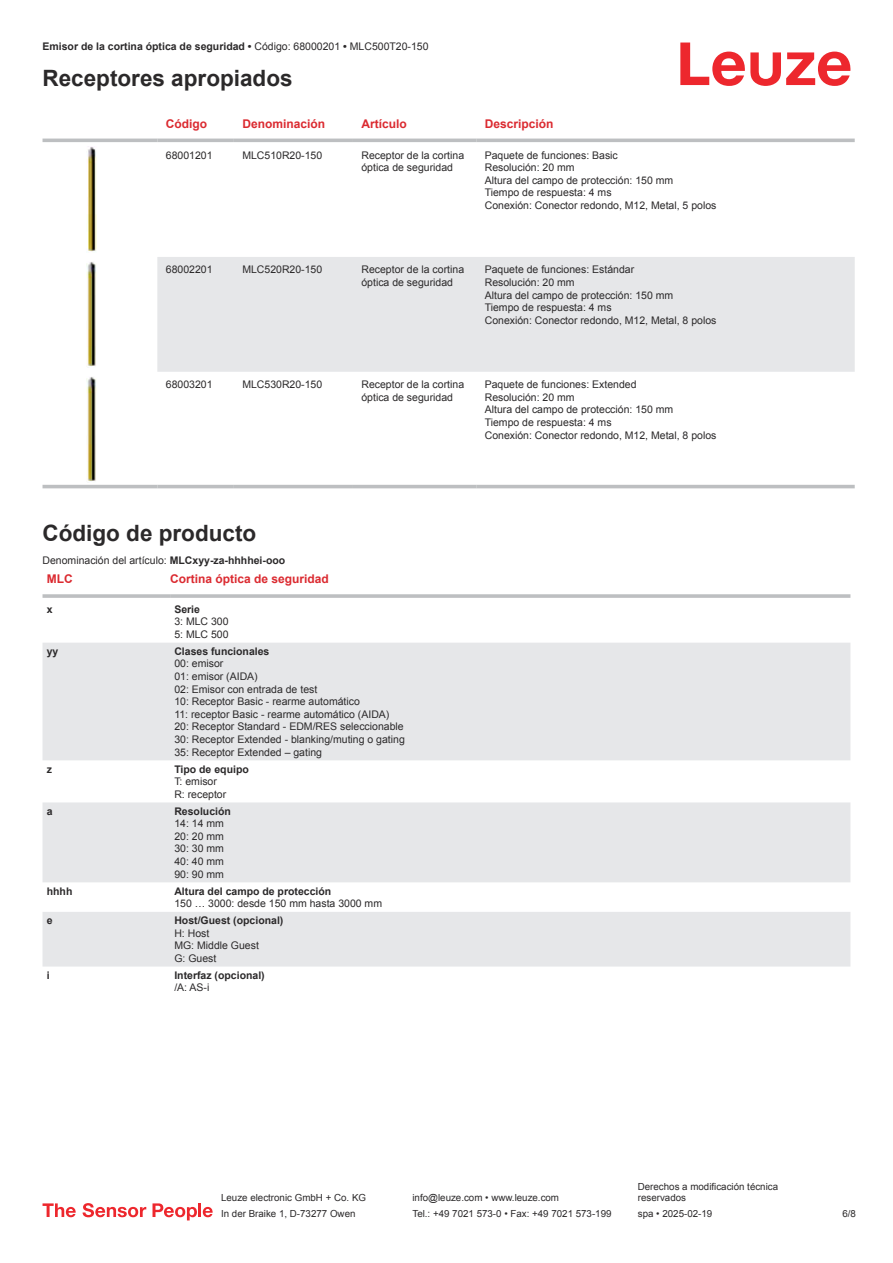
<style>
.page{position:relative;width:893px;height:1263px;background:#fff}
.page>*{position:absolute;margin:0;border:0;box-sizing:border-box;transform-origin:0 0}
.t1{font:700 22.5px "Arial";color:#2b292a}
.t2{font:700 12px "Arial";color:#db2a30}
.t3{font:10.5px/12.6px "Arial";color:#2b292a}
.t4{font:700 10.5px "Arial";color:#2b292a}
.t5{font:9.75px/11.7px "Arial";color:#2b292a}
.s1{font-weight:400}
.s2{font-weight:700}
</style>
<div class="page">
<svg style="left:680px;top:43px;width:170px;height:43px"></svg>
<svg style="left:43px;top:138px;width:812px;height:351px"></svg>
<div style="left:157px;top:257px;width:698px;height:115px;background:#e6e7e9"></div>
<hr style="left:43px;top:139px;width:114px;height:3px;background:#bdbfc1">
<hr style="left:157px;top:139px;width:77px;height:3px;background:#bdbfc1">
<hr style="left:234px;top:139px;width:119px;height:3px;background:#bdbfc1">
<hr style="left:353px;top:139px;width:123px;height:3px;background:#bdbfc1">
<hr style="left:476px;top:139px;width:379px;height:3px;background:#bdbfc1">
<hr style="left:43px;top:485px;width:114px;height:3px;background:#bdbfc1">
<hr style="left:157px;top:485px;width:77px;height:3px;background:#bdbfc1">
<hr style="left:234px;top:485px;width:119px;height:3px;background:#bdbfc1">
<hr style="left:353px;top:485px;width:123px;height:3px;background:#bdbfc1">
<hr style="left:476px;top:485px;width:379px;height:3px;background:#bdbfc1">
<img style="left:86px;top:146px;width:11px;height:107px">
<img style="left:87px;top:261px;width:9px;height:106px">
<img style="left:87px;top:376px;width:9px;height:106px">
<svg style="left:43px;top:643px;width:807px;height:323px;fill:#e6e7e9"></svg>
<svg style="left:43px;top:594px;width:127px;height:4px"></svg>
<hr style="left:170px;top:594px;width:680px;height:4px;background:#c4c6c8">
<svg style="left:43px;top:1203px;width:33px;height:14px"></svg>
<svg style="left:83px;top:1203px;width:63px;height:14px"></svg>
<svg style="left:153px;top:1203px;width:44px;height:17px"></svg>
<hr style="left:198px;top:1203px;width:3px;height:14px;background:#ed272d">
<svg style="left:203px;top:1207px;width:10px;height:10px"></svg>
<p class="t4" style="left:43px;top:43px;width:388px">Emisor de la cortina óptica de seguridad • <span class="s1">Código: 68000201</span> • <span class="s1">MLC500T20-150</span></p>
<h1 class="t1" style="left:43px;top:70px;width:252px">Receptores apropiados</h1>
<p class="t2" style="left:166px;top:119px;width:43px">Código</p>
<p class="t2" style="left:242px;top:119px;width:84px">Denominación</p>
<p class="t2" style="left:361px;top:119px;width:47px">Artículo</p>
<p class="t2" style="left:485px;top:119px;width:70px">Descripción</p>
<p class="t3" style="left:166px;top:150px;width:48px">68001201</p>
<p class="t3" style="left:242px;top:150px;width:81px">MLC510R20-150</p>
<p class="t3" style="left:361px;top:150px;width:104px">Receptor de la cortina óptica de seguridad</p>
<p class="t3" style="left:485px;top:150px;width:233px">Paquete de funciones: Basic<br>Resolución: 20 mm<br>Altura del campo de protección: 150 mm<br>Tiempo de respuesta: 4 ms<br>Conexión: Conector redondo, M12, Metal, 5 polos</p>
<p class="t3" style="left:166px;top:264px;width:48px">68002201</p>
<p class="t3" style="left:242px;top:264px;width:81px">MLC520R20-150</p>
<p class="t3" style="left:361px;top:264px;width:104px">Receptor de la cortina óptica de seguridad</p>
<p class="t3" style="left:485px;top:264px;width:233px">Paquete de funciones: Estándar<br>Resolución: 20 mm<br>Altura del campo de protección: 150 mm<br>Tiempo de respuesta: 4 ms<br>Conexión: Conector redondo, M12, Metal, 8 polos</p>
<p class="t3" style="left:166px;top:379px;width:48px">68003201</p>
<p class="t3" style="left:242px;top:379px;width:81px">MLC530R20-150</p>
<p class="t3" style="left:361px;top:379px;width:104px">Receptor de la cortina óptica de seguridad</p>
<p class="t3" style="left:485px;top:379px;width:233px">Paquete de funciones: Extended<br>Resolución: 20 mm<br>Altura del campo de protección: 150 mm<br>Tiempo de respuesta: 4 ms<br>Conexión: Conector redondo, M12, Metal, 8 polos</p>
<h1 class="t1" style="left:43px;top:525px;width:215px">Código de producto</h1>
<p class="t2" style="left:47px;top:575px;width:27px">MLC</p>
<p class="t2" style="left:170px;top:575px;width:160px">Cortina óptica de seguridad</p>
<p class="t4" style="left:47px;top:605px;width:7px">x</p>
<p class="t4" style="left:174px;top:605px;width:27px">Serie</p>
<p class="t3" style="left:174px;top:616px;width:56px">3: MLC 300<br>5: MLC 500</p>
<p class="t4" style="left:47px;top:647px;width:13px">yy</p>
<p class="t4" style="left:174px;top:647px;width:97px">Clases funcionales</p>
<p class="t3" style="left:174px;top:658px;width:232px">00: emisor<br>01: emisor (AIDA)<br>02: Emisor con entrada de test<br>10: Receptor Basic - rearme automático<br>11: receptor Basic - rearme automático (AIDA)<br>20: Receptor Standard - EDM/RES seleccionable 30: Receptor Extended - blanking/muting o gating 35: Receptor Extended – gating</p>
<p class="t4" style="left:47px;top:765px;width:7px">z</p>
<p class="t4" style="left:174px;top:765px;width:76px">Tipo de equipo</p>
<p class="t3" style="left:174px;top:776px;width:53px">T: emisor<br>R: receptor</p>
<p class="t4" style="left:47px;top:807px;width:7px">a</p>
<p class="t4" style="left:174px;top:807px;width:58px">Resolución</p>
<p class="t3" style="left:174px;top:818px;width:51px;text-align:justify">14: 14 mm 20: 20 mm 30: 30 mm 40: 40 mm 90: 90 mm</p>
<p class="t4" style="left:47px;top:887px;width:27px">hhhh</p>
<p class="t4" style="left:174px;top:887px;width:158px">Altura del campo de protección</p>
<p class="t3" style="left:174px;top:898px;width:209px">150 … 3000: desde 150 mm hasta 3000 mm</p>
<p class="t4" style="left:47px;top:916px;width:7px">e</p>
<p class="t4" style="left:174px;top:916px;width:111px">Host/Guest (opcional)</p>
<p class="t3" style="left:174px;top:928px;width:86px">H: Host<br>MG: Middle Guest<br>G: Guest</p>
<p class="t4" style="left:47px;top:971px;width:4px">i</p>
<p class="t4" style="left:174px;top:971px;width:92px">Interfaz (opcional)</p>
<p class="t3" style="left:174px;top:982px;width:37px">/A: AS-i</p>
<p class="t3" style="left:43px;top:555px;width:244px">Denominación del artículo: <span class="s2">MLCxyy-za-hhhhei-ooo</span></p>
<p class="t5" style="left:221px;top:1193px;width:146px">Leuze electronic GmbH + Co. KG</p>
<p class="t5" style="left:412px;top:1193px;width:148px">info@leuze.com • www.leuze.com</p>
<p class="t5" style="left:638px;top:1181px;width:142px">Derechos a modificación técnica reservados</p>
<p class="t5" style="left:221px;top:1209px;width:136px">In der Braike 1, D-73277 Owen</p>
<p class="t5" style="left:412px;top:1209px;width:201px">Tel.: +49 7021 573-0 • Fax: +49 7021 573-199</p>
<p class="t5" style="left:638px;top:1209px;width:76px">spa • 2025-02-19</p>
<p class="t5" style="left:842px;top:1209px;width:15px">6 /8</p>
</div>
